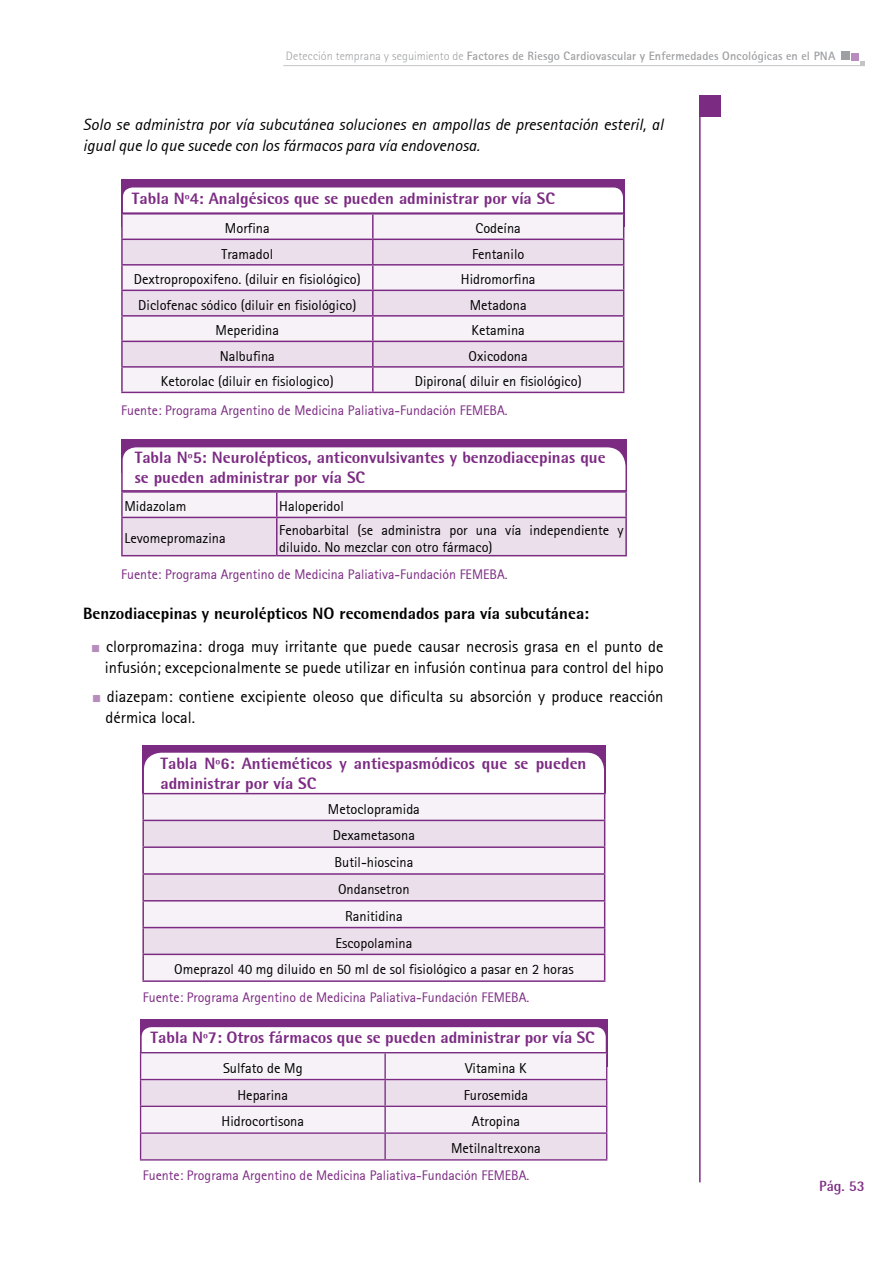
<style>
.page{position:relative;width:893px;height:1263px;background:#fff}
.page>*{position:absolute;margin:0;border:0;box-sizing:border-box;transform-origin:0 0}
.t1{font:800 16.5px/19.8px "AT Rotis Semi Sans";color:#7c2b83}
.t2{font:16.5px/21.1px "AT Rotis Sans Serif";color:#000;text-align:right}
.t3{font:italic 16.5px/21.1px "AT Rotis Sans Serif";color:#000}
.t4{font:800 16.5px "AT Rotis Semi Sans";color:#000}
.t5{font:700 14.85px "AT Rotis Semi Sans";color:#7c2b83}
.t6{font:14.4px/26.8px "AT Rotis Sans Serif";color:#000;text-align:center}
.t7{font:13.95px "AT Rotis Sans Serif";color:#7c2b83}
.t8{font:700 12.15px "AT Rotis Sans Serif";letter-spacing:.01em;color:#9d9fa2}
.s1{font-weight:300}
.s2{color:#b88cbc}
</style>
<div class="page">
<div style="left:841px;top:51px;width:9px;height:9px;background:#9d9fa2"></div>
<div style="left:852px;top:54px;width:7px;height:7px;background:#b88cbc"></div>
<svg style="left:860px;top:62px;width:5px;height:3px"></svg>
<hr style="left:283px;top:65px;width:582px;height:1px;background:#c2c4c6">
<div style="left:699px;top:96px;width:21px;height:21px;background:#7c2b83"></div>
<hr style="left:699px;top:96px;width:2px;height:1086px;background:#7c2b83">
<div style="left:121px;top:440px;width:506px;height:33px;background:#7c2b83"></div>
<svg style="left:121px;top:447px;width:506px;height:108px"></svg>
<hr style="left:625px;top:493px;width:2px;height:24px;background:#7c2b83">
<hr style="left:121px;top:517px;width:156px;height:1px;background:#7c2b83">
<hr style="left:121px;top:518px;width:2px;height:37px;background:#7c2b83">
<hr style="left:277px;top:517px;width:350px;height:1px;background:#7c2b83">
<hr style="left:276px;top:518px;width:1px;height:37px;background:#7c2b83">
<hr style="left:625px;top:518px;width:2px;height:37px;background:#7c2b83">
<hr style="left:121px;top:555px;width:156px;height:1px;background:#7c2b83">
<hr style="left:277px;top:555px;width:350px;height:1px;background:#7c2b83">
<div style="left:142px;top:745px;width:463px;height:48px;background:#7c2b83"></div>
<svg style="left:142px;top:750px;width:464px;height:230px"></svg>
<hr style="left:142px;top:980px;width:463px;height:2px;background:#7c2b83">
<div style="left:121px;top:179px;width:503px;height:48px;background:#7c2b83"></div>
<svg style="left:121px;top:185px;width:504px;height:207px"></svg>
<hr style="left:121px;top:392px;width:252px;height:1px;background:#7c2b83">
<hr style="left:373px;top:392px;width:251px;height:1px;background:#7c2b83">
<div style="left:140px;top:1019px;width:467px;height:48px;background:#7c2b83"></div>
<svg style="left:139px;top:1025px;width:469px;height:135px"></svg>
<hr style="left:140px;top:1159px;width:245px;height:1px;background:#7c2b83">
<hr style="left:385px;top:1159px;width:222px;height:1px;background:#7c2b83">
<p class="t8" style="left:286px;top:48px;width:551px"><span class="s1">Detección temprana y seguimiento de</span> Factores de Riesgo Cardiovascular y Enfermedades Oncológicas en el PNA</p>
<p class="t3" style="left:83px;top:114px;width:582px">Solo se administra por vía subcutánea soluciones en ampollas de presentación esteril, al igual que lo que sucede con los fármacos para vía endovenosa.</p>
<p class="t1" style="left:132px;top:188px;width:424px">Tabla Nº4: Analgésicos que se pueden administrar por vía SC</p>
<p class="t6" style="left:225px;top:215px;width:46px">Morfina</p>
<p class="t6" style="left:476px;top:215px;width:47px">Codeína</p>
<p class="t6" style="left:221px;top:240px;width:53px">Tramadol</p>
<p class="t6" style="left:472px;top:240px;width:54px">Fentanilo</p>
<p class="t6" style="left:134px;top:266px;width:228px">Dextropropoxifeno. (diluir en fisiológico)</p>
<p class="t6" style="left:461px;top:266px;width:76px">Hidromorfina</p>
<p class="t6" style="left:138px;top:291px;width:220px">Diclofenac sódico (diluir en fisiológico)</p>
<p class="t6" style="left:470px;top:291px;width:59px">Metadona</p>
<p class="t6" style="left:216px;top:317px;width:65px">Meperidina</p>
<p class="t6" style="left:472px;top:317px;width:55px">Ketamina</p>
<p class="t6" style="left:220px;top:342px;width:57px">Nalbufina</p>
<p class="t6" style="left:469px;top:342px;width:61px">Oxicodona</p>
<p class="t6" style="left:161px;top:368px;width:174px">Ketorolac (diluir en fisiologico)</p>
<p class="t6" style="left:415px;top:368px;width:168px">Dipirona( diluir en fisiológico)</p>
<p class="t7" style="left:121px;top:402px;width:388px">Fuente: Programa Argentino de Medicina Paliativa-Fundación FEMEBA.</p>
<p class="t1" style="left:135px;top:448px;width:473px">Tabla Nº5: Neurolépticos, anticonvulsivantes y benzodiacepinas que se pueden administrar por vía SC</p>
<p class="t6" style="left:124px;top:493px;width:64px">Midazolam</p>
<p class="t6" style="left:279px;top:493px;width:66px">Haloperidol</p>
<p class="t6" style="left:124px;top:525px;width:103px">Levomepromazina</p>
<p class="t6" style="left:279px;top:521px;width:346px;line-height:17.2px;text-align:left">Fenobarbital (se administra por una vía independiente y diluido. No mezclar con otro fármaco)</p>
<p class="t7" style="left:121px;top:566px;width:388px">Fuente: Programa Argentino de Medicina Paliativa-Fundación FEMEBA.</p>
<p class="t4" style="left:83px;top:603px;width:508px">Benzodiacepinas y neurolépticos NO recomendados para vía subcutánea:</p>
<p class="t2" style="left:91px;top:636px;width:574px"><span class="s2">■</span> clorpromazina: droga muy irritante que puede causar necrosis grasa en el punto de infusión; excepcionalmente se puede utilizar en infusión continua para control del hipo</p>
<p class="t2" style="left:106px;top:686px;width:559px;text-align:left;text-indent:-13px"><span class="s2">■</span> diazepam: contiene excipiente oleoso que dificulta su absorción y produce reacción dérmica local.</p>
<p class="t1" style="left:160px;top:753px;width:428px">Tabla Nº6: Antieméticos y antiespasmódicos que se pueden administrar por vía SC</p>
<p class="t6" style="left:174px;top:795px;width:401px">Metoclopramida<br>Dexametasona<br>Butil-hioscina<br>Ondansetron<br>Ranitidina<br>Escopolamina<br>Omeprazol 40 mg diluido en 50 ml de sol fisiológico a pasar en 2 horas</p>
<p class="t7" style="left:143px;top:989px;width:388px">Fuente: Programa Argentino de Medicina Paliativa-Fundación FEMEBA.</p>
<p class="t1" style="left:151px;top:1027px;width:446px">Tabla Nº7: Otros fármacos que se pueden administrar por vía SC</p>
<p class="t6" style="left:223px;top:1054px;width:81px">Sulfato de Mg</p>
<p class="t6" style="left:465px;top:1054px;width:63px">Vitamina K</p>
<p class="t6" style="left:238px;top:1081px;width:52px">Heparina</p>
<p class="t6" style="left:464px;top:1081px;width:66px">Furosemida</p>
<p class="t6" style="left:222px;top:1108px;width:84px">Hidrocortisona</p>
<p class="t6" style="left:451px;top:1108px;width:91px">Atropina<br>Metilnaltrexona</p>
<p class="t7" style="left:143px;top:1167px;width:388px">Fuente: Programa Argentino de Medicina Paliativa-Fundación FEMEBA.</p>
<p class="t5" style="left:819px;top:1177px;width:47px">Pág. 53</p>
</div>
